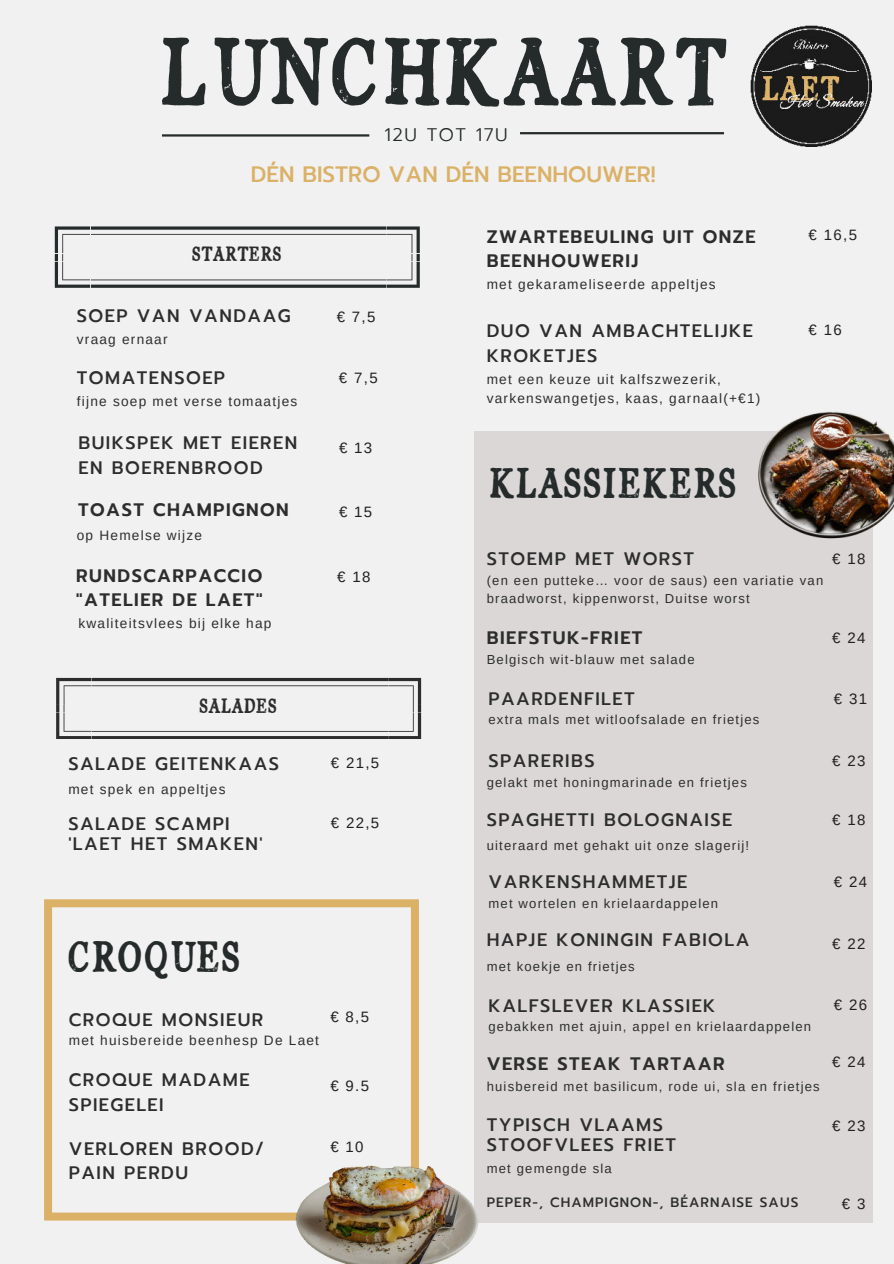
<style>
.page{position:relative;width:894px;height:1264px;background:#fff}
.page>*{position:absolute;margin:0;border:0;box-sizing:border-box;transform-origin:0 0}
.t1{font:84.9px "Abegnale";letter-spacing:.08em;color:#252b2b}
.t2{font:38.7px "Abegnale";letter-spacing:.08em;color:#252b2b}
.t3{font:37.65px "Abegnale";letter-spacing:.08em;color:#252b2b}
.t4{font:500 22.2px "Prompt";color:#dab167}
.t5{font:18.15px "Abegnale";letter-spacing:.08em;color:#2d2d2d}
.t6{font:300 18.15px "Prompt";letter-spacing:.08em;color:#252b2b}
.t7{font:500 18px/25.2px "Prompt";letter-spacing:.08em;color:#2d2d2d}
.t8{font:600 18px/24.8px "Prompt";letter-spacing:.08em;color:#2d2d2d}
.t9{font:15px "Arimo";letter-spacing:.09em;color:#231f20}
.t10{font:13.65px/18.6px "Arimo";letter-spacing:.09em;color:#2d2d2d}
.t11{font:500 13.5px "Prompt";letter-spacing:.08em;color:#2d2d2d}
.t12{font:13.05px/18.1px "Arimo";letter-spacing:.09em;color:#2d2d2d}
</style>
<div class="page">
<div style="left:0;top:0;width:893px;height:1263px;background:#f1f1f1"></div>
<svg style="left:55px;top:226px;width:364px;height:61px"></svg>
<svg style="left:56px;top:678px;width:365px;height:61px"></svg>
<hr style="left:162px;top:134px;width:207px;height:3px;background:#252b2b">
<hr style="left:520px;top:132px;width:203px;height:2px;background:#252b2b">
<div style="left:474px;top:431px;width:398px;height:791px;background:#dbd7d7"></div>
<svg style="left:44px;top:899px;width:375px;height:321px"></svg>
<img style="left:750px;top:26px;width:121px;height:120px">
<img style="left:295px;top:1162px;width:191px;height:101px">
<img style="left:758px;top:411px;width:135px;height:140px">
<h1 class="t1" style="left:162px;top:37px;width:563px">LUNCHKAART</h1>
<h3 class="t6" style="left:384px;top:122px;width:124px">12U TOT 17U</h3>
<h3 class="t4" style="left:251px;top:158px;width:406px">DÉN BISTRO VAN DÉN BEENHOUWER!</h3>
<h3 class="t5" style="left:192px;top:247px;width:90px">STARTERS</h3>
<h3 class="t7" style="left:77px;top:303px;width:215px">SOEP VAN VANDAAG</h3>
<p class="t10" style="left:77px;top:330px;width:92px">vraag ernaar</p>
<h3 class="t7" style="left:77px;top:365px;width:150px">TOMATENSOEP</h3>
<p class="t10" style="left:77px;top:392px;width:222px">fijne soep met verse tomaatjes</p>
<h3 class="t7" style="left:78px;top:430px;width:220px">BUIKSPEK MET EIEREN<br>EN BOERENBROOD</h3>
<h3 class="t8" style="left:78px;top:497px;width:212px">TOAST CHAMPIGNON</h3>
<p class="t10" style="left:77px;top:526px;width:127px">op Hemelse wijze</p>
<p class="t9" style="left:336px;top:307px;width:40px">€ 7,5</p>
<p class="t9" style="left:339px;top:368px;width:40px">€ 7,5</p>
<p class="t9" style="left:339px;top:438px;width:35px">€ 13</p>
<p class="t9" style="left:339px;top:502px;width:35px">€ 15</p>
<h3 class="t8" style="left:486px;top:224px;width:270px">ZWARTEBEULING UIT ONZE<br>BEENHOUWERIJ</h3>
<p class="t10" style="left:486px;top:275px;width:230px">met gekarameliseerde appeltjes</p>
<h3 class="t7" style="left:486px;top:318px;width:268px">DUO VAN AMBACHTELIJKE<br>KROKETJES</h3>
<p class="t10" style="left:486px;top:370px;width:275px">met een keuze uit kalfszwezerik, varkenswangetjes, kaas, garnaal(+€1)</p>
<h3 class="t3" style="left:490px;top:468px;width:247px">KLASSIEKERS</h3>
<h3 class="t7" style="left:486px;top:546px;width:209px">STOEMP MET WORST</h3>
<p class="t9" style="left:808px;top:226px;width:50px">€ 16,5</p>
<p class="t9" style="left:808px;top:320px;width:35px">€ 16</p>
<p class="t9" style="left:831px;top:549px;width:35px">€ 18</p>
<h3 class="t8" style="left:76px;top:563px;width:187px">RUNDSCARPACCIO "ATELIER DE LAET"</h3>
<p class="t9" style="left:337px;top:567px;width:35px">€ 18</p>
<p class="t10" style="left:78px;top:613px;width:194px">kwaliteitsvlees bij elke hap</p>
<h3 class="t5" style="left:200px;top:698px;width:78px">SALADES</h3>
<h3 class="t7" style="left:68px;top:751px;width:212px">SALADE GEITENKAAS</h3>
<p class="t10" style="left:68px;top:780px;width:159px">met spek en appeltjes</p>
<h3 class="t7" style="left:68px;top:813px;width:196px;line-height:20.2px">SALADE SCAMPI 'LAET HET SMAKEN'</h3>
<p class="t9" style="left:331px;top:753px;width:50px">€ 21,5</p>
<p class="t9" style="left:331px;top:812px;width:50px">€ 22,5</p>
<h2 class="t2" style="left:69px;top:941px;width:172px">CROQUES</h2>
<h3 class="t7" style="left:69px;top:1007px;width:196px">CROQUE MONSIEUR</h3>
<p class="t10" style="left:69px;top:1030px;width:252px">met huisbereide beenhesp De Laet</p>
<h3 class="t7" style="left:69px;top:1067px;width:182px;line-height:24.8px">CROQUE MADAME<br>SPIEGELEI</h3>
<h3 class="t7" style="left:69px;top:1136px;width:196px;line-height:24.8px">VERLOREN BROOD/<br>PAIN PERDU</h3>
<p class="t9" style="left:330px;top:1007px;width:40px">€ 8,5</p>
<p class="t9" style="left:330px;top:1075px;width:40px">€ 9.5</p>
<p class="t9" style="left:330px;top:1136px;width:35px">€ 10</p>
<p class="t12" style="left:486px;top:571px;width:338px">(en een putteke… voor de saus) een variatie van braadworst, kippenworst, Duitse worst</p>
<h3 class="t8" style="left:486px;top:625px;width:157px">BIEFSTUK-FRIET</h3>
<p class="t12" style="left:486px;top:650px;width:209px">Belgisch wit-blauw met salade</p>
<p class="t9" style="left:831px;top:628px;width:35px">€ 24</p>
<h3 class="t7" style="left:488px;top:686px;width:148px">PAARDENFILET</h3>
<p class="t9" style="left:833px;top:689px;width:35px">€ 31</p>
<p class="t12" style="left:488px;top:710px;width:272px">extra mals met witloofsalade en frietjes</p>
<h3 class="t7" style="left:488px;top:748px;width:108px">SPARERIBS</h3>
<p class="t12" style="left:486px;top:773px;width:261px">gelakt met honingmarinade en frietjes</p>
<h3 class="t7" style="left:486px;top:807px;width:247px">SPAGHETTI BOLOGNAISE</h3>
<p class="t12" style="left:486px;top:836px;width:264px">uiteraard met gehakt uit onze slagerij!</p>
<p class="t9" style="left:831px;top:751px;width:35px">€ 23</p>
<p class="t9" style="left:831px;top:810px;width:35px">€ 18</p>
<h3 class="t7" style="left:488px;top:869px;width:200px">VARKENSHAMMETJE</h3>
<p class="t9" style="left:833px;top:872px;width:35px">€ 24</p>
<p class="t12" style="left:488px;top:894px;width:231px">met wortelen en krielaardappelen</p>
<h3 class="t7" style="left:486px;top:927px;width:264px">HAPJE KONINGIN FABIOLA</h3>
<p class="t12" style="left:486px;top:957px;width:149px">met koekje en frietjes</p>
<p class="t9" style="left:831px;top:934px;width:35px">€ 22</p>
<h3 class="t7" style="left:488px;top:992px;width:228px">KALFSLEVER KLASSIEK</h3>
<p class="t9" style="left:833px;top:995px;width:35px">€ 26</p>
<p class="t12" style="left:488px;top:1017px;width:324px">gebakken met ajuin, appel en krielaardappelen</p>
<h3 class="t8" style="left:486px;top:1051px;width:239px">VERSE STEAK TARTAAR</h3>
<p class="t12" style="left:486px;top:1077px;width:334px">huisbereid met basilicum, rode ui, sla en frietjes</p>
<h3 class="t7" style="left:486px;top:1114px;width:191px;line-height:20.2px">TYPISCH VLAAMS<br>STOOFVLEES FRIET</h3>
<p class="t12" style="left:486px;top:1159px;width:126px">met gemengde sla</p>
<p class="t9" style="left:831px;top:1051px;width:35px">€ 24</p>
<p class="t9" style="left:831px;top:1116px;width:35px">€ 23</p>
<p class="t11" style="left:486px;top:1192px;width:313px">PEPER-, CHAMPIGNON-, BÉARNAISE SAUS</p>
<p class="t9" style="left:841px;top:1194px;width:25px">€ 3</p>
</div>
